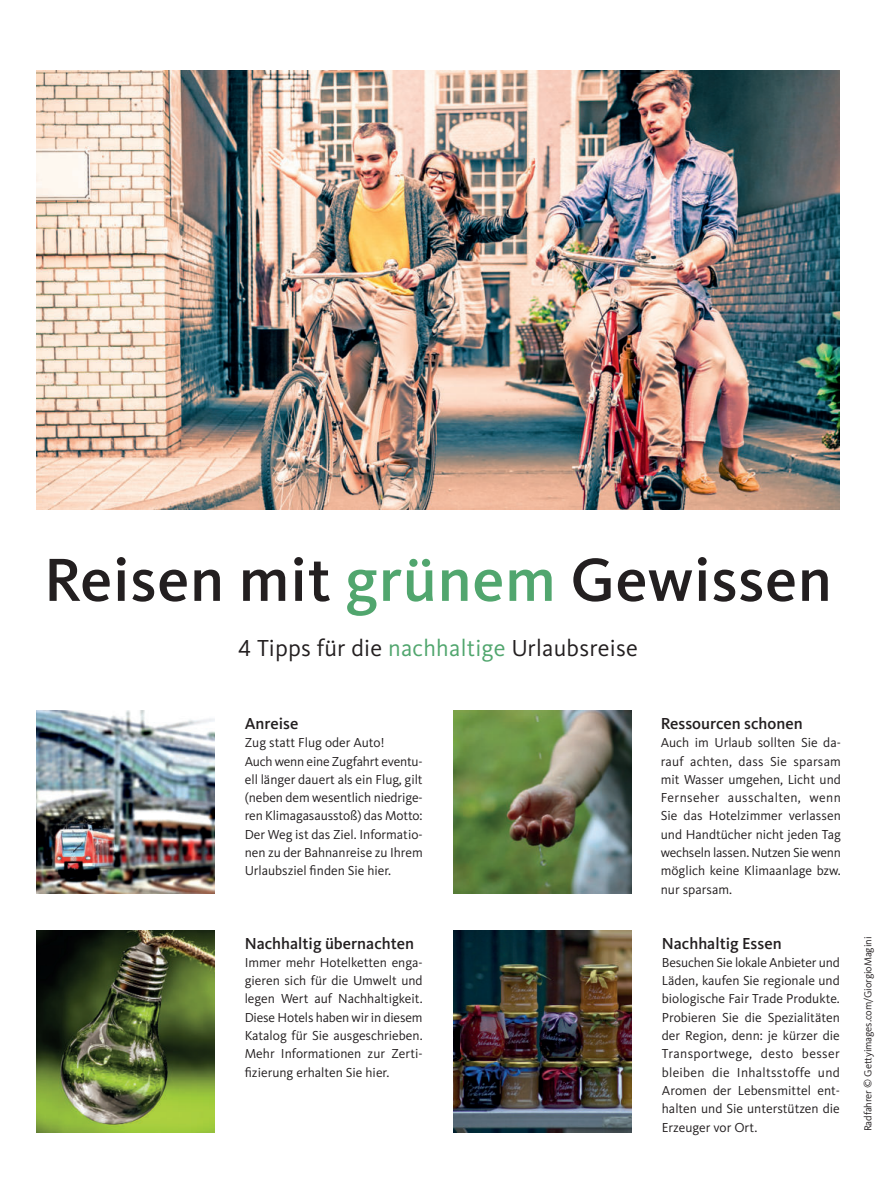
<style>
.page{position:relative;width:893px;height:1191px;background:#fff}
.page>*{position:absolute;margin:0;border:0;box-sizing:border-box;transform-origin:0 0}
.t1{font:500 63px "Kievit Pro";letter-spacing:.01em;color:#231f20}
.t2{font:24px "Kievit Pro";letter-spacing:.01em;color:#231f20}
.t3{font:500 16.5px "Kievit Pro";color:#231f20}
.t4{font:13.5px/18.3px "Kievit Pro";color:#231f20;text-align:justify}
.t5{font:10.5px "Kievit Pro";letter-spacing:-.01em;color:#231f20}
.s1{color:#51a66e}
</style>
<div class="page">
<img style="left:36px;top:70px;width:804px;height:439px">
<img style="left:36px;top:710px;width:178px;height:183px">
<img style="left:453px;top:931px;width:178px;height:201px">
<img style="left:453px;top:710px;width:178px;height:183px">
<img style="left:36px;top:931px;width:178px;height:201px">
<h1 class="t1" style="left:44px;top:555px;width:790px">Reisen mit <span class="s1">grünem</span> Gewissen</h1>
<h2 class="t2" style="left:238px;top:636px;width:401px">4 Tipps für die <span class="s1">nachhaltige</span> Urlaubsreise</h2>
<p class="t3" style="left:245px;top:717px;width:55px">Anreise</p>
<p class="t4" style="left:245px;top:734px;width:180px;text-align:left">Zug statt Flug oder Auto!<br>Auch wenn eine Zugfahrt eventu&shy;ell länger dauert als ein Flug, gilt (neben dem wesentlich niedrige&shy;ren Klimagasausstoß) das Motto:<br>Der Weg ist das Ziel. Informatio&shy;nen zu der Bahnanreise zu Ihrem<br>Urlaubsziel finden Sie hier.</p>
<p class="t3" style="left:245px;top:936px;width:171px">Nachhaltig übernachten</p>
<p class="t4" style="left:245px;top:953px;width:179px">Immer mehr Hotelketten enga&shy;gieren sich für die Umwelt und legen Wert auf Nachhaltigkeit.<br>Diese Hotels haben wir in diesem Katalog für Sie ausgeschrieben.<br>Mehr Informationen zur Zerti&shy;fizierung erhalten Sie hier.</p>
<p class="t3" style="left:661px;top:717px;width:144px">Ressourcen schonen</p>
<p class="t4" style="left:661px;top:734px;width:182px">Auch im Urlaub sollten Sie da&shy;rauf achten, dass Sie sparsam mit Wasser umgehen, Licht und Fernseher ausschalten, wenn Sie das Hotelzimmer verlassen und Handtücher nicht jeden Tag wechseln lassen. Nutzen Sie wenn möglich keine Klimaanlage bzw. nur sparsam.</p>
<p class="t3" style="left:662px;top:936px;width:121px">Nachhaltig Essen</p>
<p class="t4" style="left:662px;top:953px;width:179px">Besuchen Sie lokale Anbieter und Läden, kaufen Sie regionale und biologische Fair Trade Produkte.<br>Probieren Sie die Spezialitäten der Region, denn: je kürzer die Transportwege, desto besser bleiben die Inhaltsstoffe und Aromen der Lebensmittel ent&shy;halten und Sie unterstützen die Erzeuger vor Ort.</p>
<p class="t5" style="left:863px;top:1131px;width:196px;rotate:-90deg">Radfahrer © Gettyimages.com/GiorgioMagini</p>
</div>
